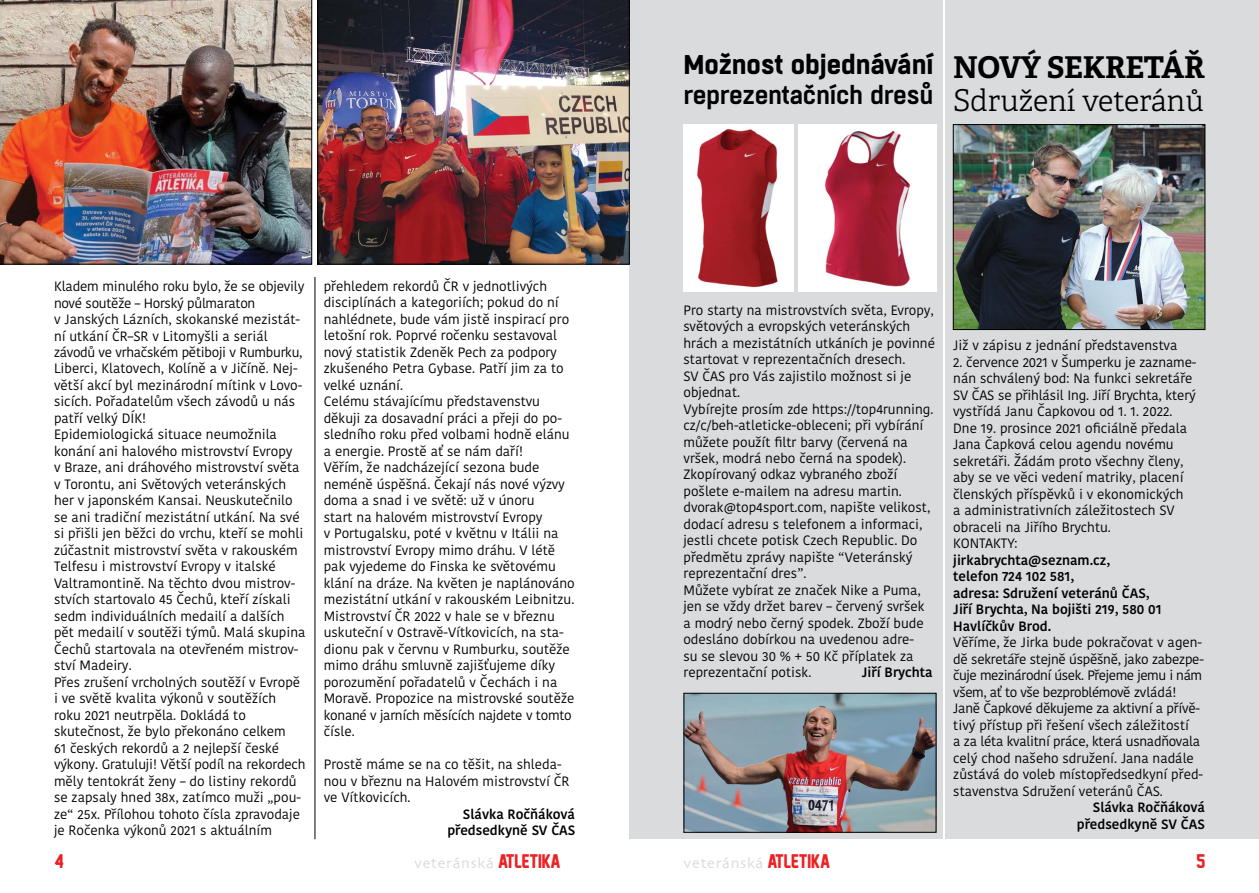
<style>
.page{position:relative;width:1259px;height:893px;background:#fff}
.page>*{position:absolute;margin:0;border:0;box-sizing:border-box;transform-origin:0 0}
.t1{font:300 30px "Adelle";letter-spacing:-.005em;color:#000}
.t2{font:700 30px "Adelle";letter-spacing:-.01em;color:#000}
.t3{font:700 27px "Boxed";letter-spacing:-.005em;color:#000}
.t4{font:600 25.5px "Boxed";letter-spacing:-.015em;color:#000}
.t5{font:18px "New Athletic M54";color:#ed2024}
.t6{font:15px "Skia";letter-spacing:.05em;color:#d7d9da}
.t7{font:13.5px/16.5px "Kohinoor Devanagari";color:#000}
.t8{font:500 13.5px/16.5px "Kohinoor Devanagari";color:#000;text-align:right}
.s1{font-family:"New Athletic M54";font-size:18px;color:#ed2024}
</style>
<div class="page">
<div style="left:945px;top:0;width:314px;height:839px;background:#dadbdc"></div>
<div style="left:629px;top:0;width:313px;height:839px;background:#dadbdc"></div>
<img style="left:955px;top:126px;width:248px;height:202px">
<div style="left:953px;top:124px;width:252px;height:206px;border:1px solid #000"></div>
<img style="left:686px;top:695px;width:248px;height:135px">
<div style="left:684px;top:693px;width:252px;height:139px;border:1px solid #000"></div>
<hr style="left:315px;top:277px;width:1px;height:562px;background:#000">
<img style="left:799px;top:125px;width:137px;height:167px">
<img style="left:684px;top:125px;width:109px;height:167px">
<img style="left:0;top:0;width:312px;height:264px">
<img style="left:317px;top:0;width:312px;height:264px">
<p class="t7" style="left:54px;top:278px;width:253px">Kladem minulého roku bylo, že se objevily nové soutěže – Horský půlmaraton<br>v Janských Lázních, skokanské mezistát&shy;ní utkání ČR–SR v Litomyšli a seriál závodů ve vrhačském pětiboji v Rumburku, Liberci, Klatovech, Kolíně a v Jičíně. Nej&shy;větší akcí byl mezinárodní mítink v Lovo&shy;sicích. Pořadatelům všech závodů u nás patří velký DÍK!<br>Epidemiologická situace neumožnila konání ani halového mistrovství Evropy<br>v Braze, ani dráhového mistrovství světa v Torontu, ani Světových veteránských her v japonském Kansai. Neuskutečnilo se ani tradiční mezistátní utkání. Na své si přišli jen běžci do vrchu, kteří se mohli zúčastnit mistrovství světa v rakouském Telfesu i mistrovství Evropy v italské Valtramontině. Na těchto dvou mistrov&shy;stvích startovalo 45 Čechů, kteří získali sedm individuálních medailí a dalších pět medailí v soutěži týmů. Malá skupina Čechů startovala na otevřeném mistrov&shy;ství Madeiry.<br>Přes zrušení vrcholných soutěží v Evropě i ve světě kvalita výkonů v soutěžích roku 2021 neutrpěla. Dokládá to skutečnost, že bylo překonáno celkem<br>61 českých rekordů a 2 nejlepší české výkony. Gratuluji! Větší podíl na rekordech měly tentokrát ženy – do listiny rekordů se zapsaly hned 38x, zatímco muži „pou&shy;ze“ 25x. Přílohou tohoto čísla zpravodaje je Ročenka výkonů 2021 s aktuálním</p>
<p class="t7" style="left:324px;top:278px;width:252px">přehledem rekordů ČR v jednotlivých disciplínách a kategoriích; pokud do ní nahlédnete, bude vám jistě inspirací pro letošní rok. Poprvé ročenku sestavoval nový statistik Zdeněk Pech za podpory zkušeného Petra Gybase. Patří jim za to velké uznání.<br>Celému stávajícímu představenstvu děkuji za dosavadní práci a přeji do po&shy;sledního roku před volbami hodně elánu a energie. Prostě ať se nám daří!<br>Věřím, že nadcházející sezona bude neméně úspěšná. Čekají nás nové výzvy doma a snad i ve světě: už v únoru<br>start na halovém mistrovství Evropy<br>v Portugalsku, poté v květnu v Itálii na mistrovství Evropy mimo dráhu. V létě pak vyjedeme do Finska ke světovému klání na dráze. Na květen je naplánováno mezistátní utkání v rakouském Leibnitzu.<br>Mistrovství ČR 2022 v hale se v březnu uskuteční v Ostravě-Vítkovicích, na sta&shy;dionu pak v červnu v Rumburku, soutěže mimo dráhu smluvně zajišťujeme díky porozumění pořadatelů v Čechách i na Moravě. Propozice na mistrovské soutěže konané v jarních měsících najdete v tomto čísle.</p>
<p class="t7" style="left:324px;top:756px;width:247px">Prostě máme se na co těšit, na shleda&shy;nou v březnu na Halovém mistrovství ČR ve Vítkovicích.</p>
<p class="t8" style="left:447px;top:806px;width:130px">Slávka Ročňáková předsedkyně SV ČAS</p>
<h2 class="t3" style="left:683px;top:47px;width:251px">Možnost objednávání</h2>
<h3 class="t4" style="left:683px;top:79px;width:252px">reprezentačních dresů</h3>
<h1 class="t2" style="left:953px;top:48px;width:253px">NOVÝ SEKRETÁŘ</h1>
<h1 class="t1" style="left:953px;top:82px;width:252px">Sdružení veteránů</h1>
<p class="t7" style="left:683px;top:302px;width:253px">Pro starty na mistrovstvích světa, Evropy, světových a evropských veteránských hrách a mezistátních utkáních je povinné startovat v reprezentačních dresech.<br>SV ČAS pro Vás zajistilo možnost si je objednat.<br>Vybírejte prosím zde https://top4running. cz/c/beh-atleticke-obleceni; při vybírání můžete použít filtr barvy (červená na vršek, modrá nebo černá na spodek).<br>Zkopírovaný odkaz vybraného zboží pošlete e-mailem na adresu martin. dvorak@top4sport.com, napište velikost, dodací adresu s telefonem a informaci, jestli chcete potisk Czech Republic. Do předmětu zprávy napište “Veteránský reprezentační dres”.<br>Můžete vybírat ze značek Nike a Puma, jen se vždy držet barev – červený svršek a modrý nebo černý spodek. Zboží bude odesláno dobírkou na uvedenou adre-<br>su se slevou 30 % + 50 Kč příplatek za reprezentační potisk.</p>
<p class="t8" style="left:862px;top:665px;width:72px">Jiří Brychta</p>
<p class="t7" style="left:953px;top:337px;width:226px">Již v zápisu z jednání představenstva</p>
<p class="t7" style="left:953px;top:354px;width:245px">2. července 2021 v Šumperku je zazname&shy;nán schválený bod: Na funkci sekretáře SV ČAS se přihlásil Ing. Jiří Brychta, který vystřídá Janu Čapkovou od 1. 1. 2022.<br>Dne 19. prosince 2021 oficiálně předala Jana Čapková celou agendu novému sekretáři. Žádám proto všechny členy, aby se ve věci vedení matriky, placení členských příspěvků i v ekonomických<br>a administrativních záležitostech SV obraceli na Jiřího Brychtu.<br>KONTAKTY:</p>
<p class="t8" style="left:953px;top:552px;width:210px;text-align:left">jirkabrychta@seznam.cz,<br>telefon 724 102 581,<br>adresa: Sdružení veteránů ČAS,<br>Jiří Brychta, Na bojišti 219, 580 01<br>Havlíčkův Brod.</p>
<p class="t7" style="left:953px;top:634px;width:252px">Věříme, že Jirka bude pokračovat v agen&shy;dě sekretáře stejně úspěšně, jako zabezpe&shy;čuje mezinárodní úsek. Přejeme jemu i nám všem, ať to vše bezproblémově zvládá!<br>Janě Čapkové děkujeme za aktivní a přívě&shy;tivý přístup při řešení všech záležitostí<br>a za léta kvalitní práce, která usnadňovala celý chod našeho sdružení. Jana nadále zůstává do voleb místopředsedkyní před&shy;stavenstva Sdružení veteránů ČAS.</p>
<p class="t8" style="left:1077px;top:799px;width:130px">Slávka Ročňáková předsedkyně SV ČAS</p>
<h3 class="t5" style="left:54px;top:851px;width:11px">4</h3>
<p class="t6" style="left:414px;top:854px;width:148px">veteránská <span class="s1">ATLETIKA</span></p>
<p class="t6" style="left:683px;top:854px;width:148px">veteránská <span class="s1">ATLETIKA</span></p>
<h3 class="t5" style="left:1196px;top:851px;width:10px">5</h3>
</div>
